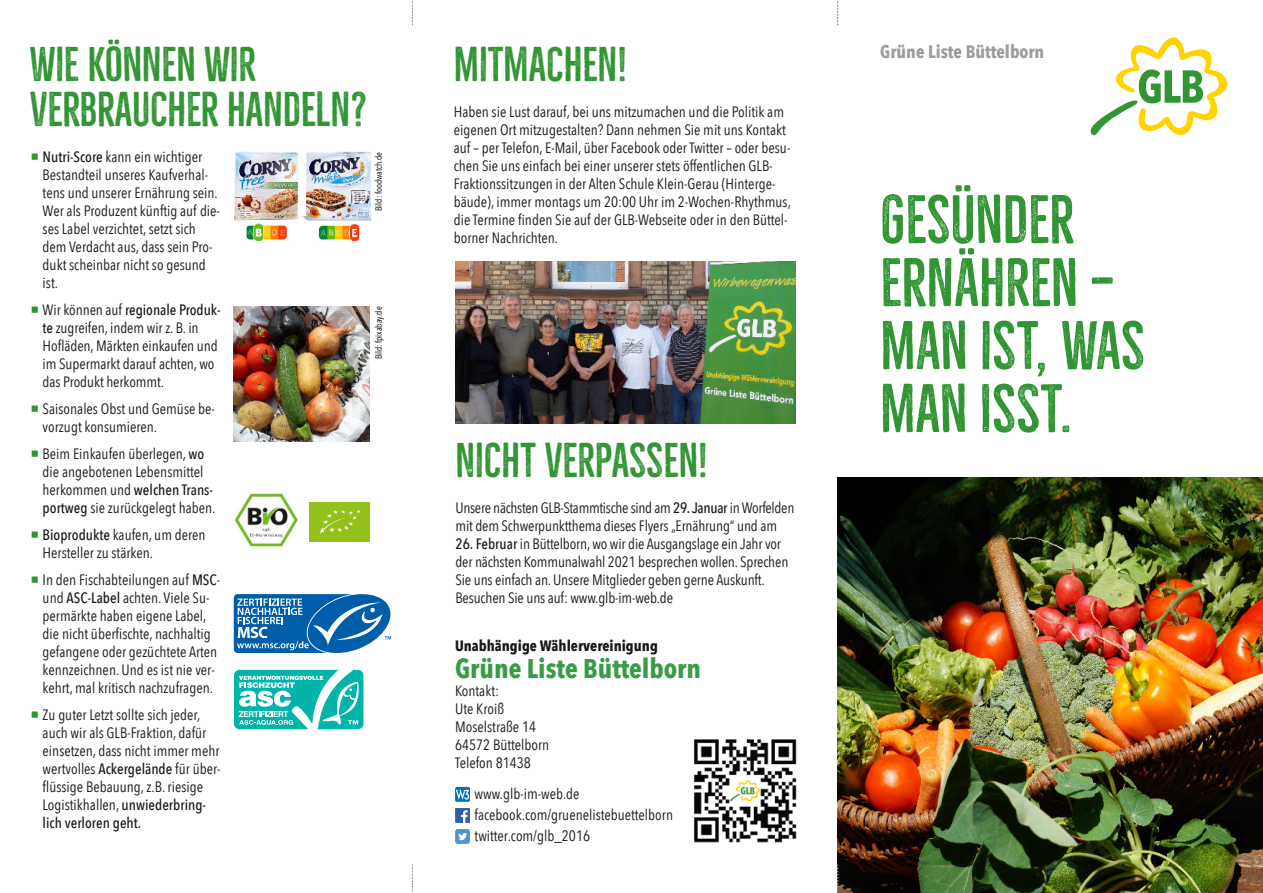
<style>
.page{position:relative;width:1263px;height:893px;background:#fff}
.page>*{position:absolute;margin:0;border:0;box-sizing:border-box;transform-origin:0 0}
.t1{font:63px/63px "Bellfort Press";color:#319534}
.t2{font:45px/45px "Bellfort Press";letter-spacing:-.005em;color:#319534}
.t3{font:700 27px "Avenir Next Condensed";color:#389c47}
.t4{font:700 18px "Avenir Next Condensed";color:#9b9c9c}
.t5{font:15px/18px "Avenir Next Condensed";color:#181715}
.t6{font:700 15px "Avenir Next Condensed";color:#181715}
.t7{font:9px "Avenir Next Condensed";color:#000}
.s1{font-family:"Lucida Grande";font-size:18px;color:#319534}
.s2{font-weight:500}
</style>
<div class="page">
<img style="left:838px;top:477px;width:425px;height:416px">
<div style="left:455px;top:808px;width:15px;height:15px;background:#365ba7"></div>
<svg style="left:461px;top:810px;width:7px;height:13px"></svg>
<svg style="left:455px;top:829px;width:15px;height:15px"></svg>
<svg style="left:455px;top:787px;width:15px;height:15px"></svg>
<svg style="left:456px;top:790px;width:13px;height:10px"></svg>
<img style="left:694px;top:739px;width:103px;height:104px">
<svg style="left:412px;top:0;width:1px;height:25px"></svg>
<svg style="left:837px;top:0;width:1px;height:25px"></svg>
<svg style="left:837px;top:865px;width:1px;height:28px"></svg>
<svg style="left:412px;top:865px;width:1px;height:28px"></svg>
<svg style="left:1090px;top:37px;width:138px;height:99px"></svg>
<img style="left:455px;top:261px;width:340px;height:162px">
<img style="left:234px;top:306px;width:136px;height:136px">
<img style="left:234px;top:151px;width:136px;height:91px">
<svg style="left:233px;top:594px;width:159px;height:59px"></svg>
<svg style="left:234px;top:669px;width:130px;height:61px"></svg>
<img style="left:249px;top:493px;width:43px;height:16px">
<div style="left:309px;top:502px;width:60px;height:40px;background:#93c11a"></div>
<svg style="left:319px;top:510px;width:42px;height:24px"></svg>
<h2 class="t2" style="left:30px;top:43px;width:339px">WIE KÖNNEN WIR<br>VERBRAUCHER HANDELN?</h2>
<p class="t5" style="left:43px;top:148px;width:179px;text-indent:-13px"><span class="s1">■</span> <span class="s2">Nutri-Score</span> kann ein wichtiger<br>Bestandteil unseres Kaufverhal&shy;tens und unserer Ernährung sein.<br>Wer als Produzent künftig auf die&shy;ses Label verzichtet, setzt sich dem Verdacht aus, dass sein Pro&shy;dukt scheinbar nicht so gesund ist.</p>
<p class="t5" style="left:43px;top:301px;width:179px;text-indent:-13px"><span class="s1">■</span> Wir können auf <span class="s2">regionale Produk&shy;te</span> zugreifen, indem wir z. B. in<br>Hofläden, Märkten einkaufen und im Supermarkt darauf achten, wo das Produkt herkommt.</p>
<p class="t5" style="left:43px;top:400px;width:174px;text-indent:-13px"><span class="s1">■</span> Saisonales Obst und Gemüse be&shy;vorzugt konsumieren.</p>
<p class="t5" style="left:43px;top:445px;width:174px;text-indent:-13px"><span class="s1">■</span> Beim Einkaufen überlegen, <span class="s2">wo </span>die angebotenen Lebensmittel herkommen und <span class="s2">welchen Trans&shy;portweg</span> sie zurückgelegt haben.</p>
<p class="t5" style="left:43px;top:526px;width:164px;text-indent:-13px"><span class="s1">■</span> <span class="s2">Bioprodukte</span> kaufen, um deren<br>Hersteller zu stärken.</p>
<p class="t5" style="left:43px;top:571px;width:179px;text-indent:-13px"><span class="s1">■</span> In den Fischabteilungen auf <span class="s2">MSC&shy;</span>und <span class="s2">ASC-Label</span> achten. Viele Su&shy;permärkte haben eigene Label, die nicht überfischte, nachhaltig gefangene oder gezüchtete Arten kennzeichnen. Und es ist nie ver&shy;kehrt, mal kritisch nachzufragen.</p>
<p class="t5" style="left:43px;top:706px;width:179px;text-indent:-13px"><span class="s1">■</span> Zu guter Letzt sollte sich jeder, auch wir als GLB-Fraktion, dafür einsetzen, dass nicht immer mehr wertvolles <span class="s2">Ackergelände</span> für über&shy;flüssige Bebauung, z.B. riesige<br>Logistikhallen, <span class="s2">unwiederbring&shy;lich verloren geht.</span></p>
<p class="t7" style="left:373px;top:211px;width:61px;rotate:-90deg">Bild: foodwatch.de</p>
<p class="t7" style="left:373px;top:359px;width:54px;rotate:-90deg">Bild: fpixabay.de</p>
<h2 class="t2" style="left:454px;top:43px;width:175px">MITMACHEN!</h2>
<p class="t5" style="left:454px;top:103px;width:339px">Haben sie Lust darauf, bei uns mitzumachen und die Politik am eigenen Ort mitzugestalten? Dann nehmen Sie mit uns Kontakt auf – per Telefon, E-Mail, über Facebook oder Twitter – oder besu&shy;chen Sie uns einfach bei einer unserer stets öffentlichen GLB-Fraktionssitzungen in der Alten Schule Klein-Gerau (Hinterge&shy;bäude), immer montags um 20:00 Uhr im 2-Wochen-Rhythmus, die Termine finden Sie auf der GLB-Webseite oder in den Büttel&shy;borner Nachrichten.</p>
<h2 class="t2" style="left:455px;top:439px;width:254px">NICHT VERPASSEN!</h2>
<p class="t5" style="left:455px;top:499px;width:340px">Unsere nächsten GLB-Stammtische sind am <span class="s2">29. Januar</span> in Worfelden mit dem Schwerpunktthema dieses Flyers „Ernährung“ und am</p>
<p class="t5" style="left:455px;top:535px;width:334px"><span class="s2">26. Februar</span> in Büttelborn, wo wir die Ausgangslage ein Jahr vor der nächsten Kommunalwahl 2021 besprechen wollen. Sprechen Sie uns einfach an. Unsere Mitglieder geben gerne Auskunft.<br>Besuchen Sie uns auf: www.glb-im-web.de</p>
<p class="t6" style="left:455px;top:636px;width:204px">Unabhängige Wählervereinigung</p>
<h3 class="t3" style="left:455px;top:650px;width:248px">Grüne Liste Büttelborn</h3>
<p class="t5" style="left:455px;top:682px;width:96px">Kontakt:<br>Ute Kroiß<br>Moselstraße 14<br>64572 Büttelborn<br>Telefon 81438</p>
<p class="t5" style="left:475px;top:784px;width:200px;line-height:21px">www.glb-im-web.de facebook.com/gruenelistebuettelborn twitter.com/glb_2016</p>
<p class="t4" style="left:880px;top:40px;width:166px">Grüne Liste Büttelborn</p>
<h1 class="t1" style="left:880px;top:190px;width:266px">GESÜNDER<br>ERNÄHREN —<br>MAN IST, WAS<br>MAN ISST.</h1>
</div>
